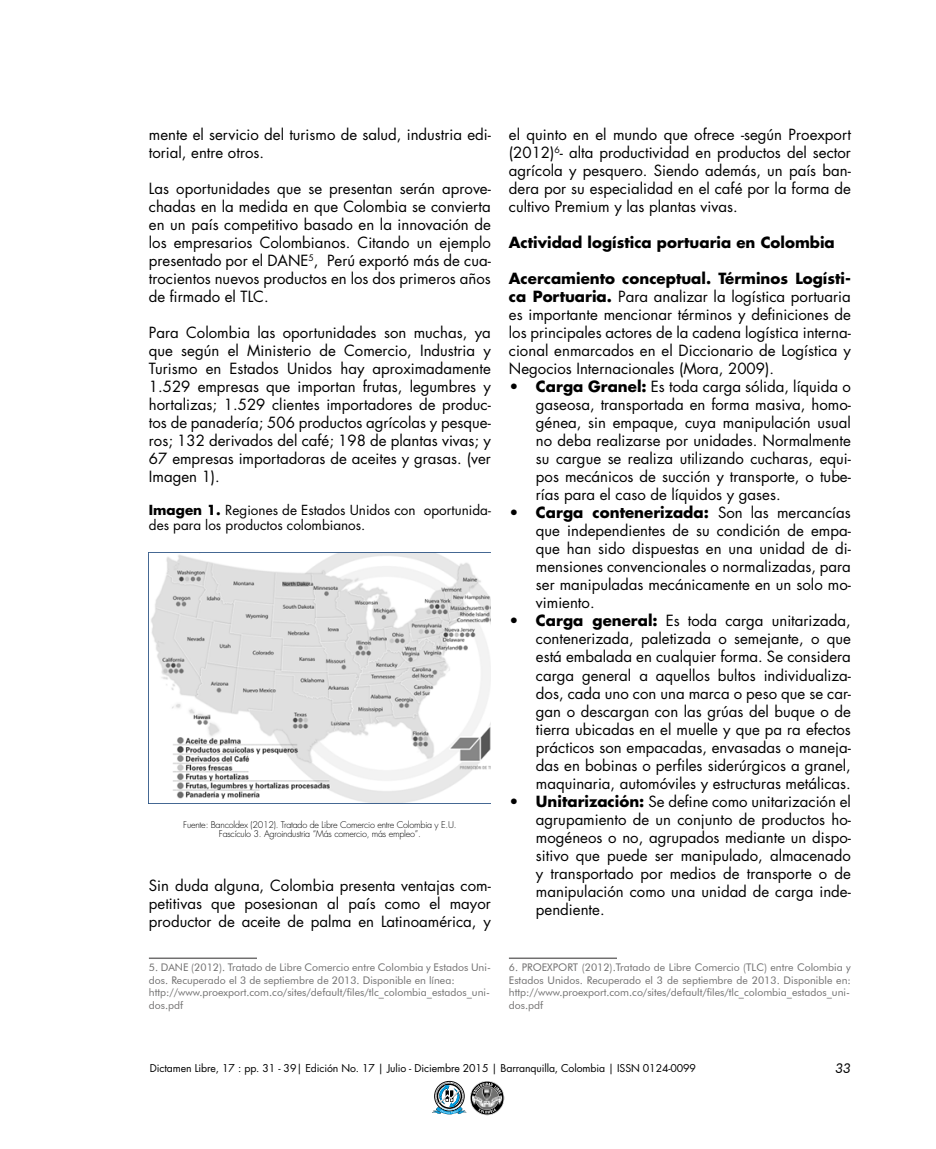
<style>
.page{position:relative;width:936px;height:1149px;background:#fff}
.page>*{position:absolute;margin:0;border:0;box-sizing:border-box;transform-origin:0 0}
.t1{font:15px/18px "Futura Std";color:#000;text-align:justify}
.t2{font:700 15px "Futura Std";color:#000}
.t3{font:13.5px/15px "Futura Std";color:#000}
.t4{font:italic 13.5px "Futura BT";color:#000}
.t5{font:10.5px/12.6px "Futura BT";color:#706f6f}
.t6{font:10.5px "Futura Std";letter-spacing:-.01em;color:#000}
.t7{font:300 9px/9px "Futura Std";letter-spacing:-.025em;color:#000;text-align:center}
.s1{font-weight:700}
</style>
<div class="page">
<svg style="left:432px;top:1080px;width:72px;height:36px"></svg>
<hr style="left:149px;top:957px;width:108px;height:1px;background:#706f6f">
<hr style="left:509px;top:957px;width:108px;height:1px;background:#706f6f">
<img style="left:149px;top:552px;width:342px;height:251px">
<p class="t1" style="left:149px;top:126px;width:343px">mente el servicio del turismo de salud, industria edi&shy;torial, entre otros.</p>
<p class="t1" style="left:149px;top:180px;width:343px">Las oportunidades que se presentan serán aprove&shy;chadas en la medida en que Colombia se convierta en un país competitivo basado en la innovación de los empresarios Colombianos. Citando un ejemplo presentado por el DANE<sup>5</sup>, Perú exportó más de cua&shy;trocientos nuevos productos en los dos primeros años de firmado el TLC.</p>
<p class="t1" style="left:149px;top:324px;width:343px">Para Colombia las oportunidades son muchas, ya que según el Ministerio de Comercio, Industria y Turismo en Estados Unidos hay aproximadamente 1.529 empresas que importan frutas, legumbres y hortalizas; 1.529 clientes importadores de produc&shy;tos de panadería; 506 productos agrícolas y pesque&shy;ros; 132 derivados del café; 198 de plantas vivas; y 67 empresas importadoras de aceites y grasas. (ver Imagen 1).</p>
<p class="t3" style="left:149px;top:503px;width:343px"><span class="s1">Imagen 1.</span> Regiones de Estados Unidos con oportunida&shy;des para los productos colombianos.</p>
<p class="t7" style="left:183px;top:819px;width:275px">Fuente: Bancoldex (2012). Tratado de Libre Comercio entre Colombia y E.U.<br>Fascículo 3. Agroindustria “Más comercio, más empleo”.</p>
<p class="t1" style="left:149px;top:876px;width:343px">Sin duda alguna, Colombia presenta ventajas com&shy;petitivas que posesionan al país como el mayor productor de aceite de palma en Latinoamérica, y</p>
<p class="t5" style="left:149px;top:960px;width:343px">5. DANE (2012). Tratado de Libre Comercio entre Colombia y Estados Uni&shy;dos. Recuperado el 3 de septiembre de 2013. Disponible en línea: http://www.proexport.com.co/sites/default/files/tlc_colombia_estados_uni&shy;dos.pdf</p>
<p class="t1" style="left:509px;top:126px;width:343px">el quinto en el mundo que ofrece -según Proexport (2012)<sup>6</sup>- alta productividad en productos del sector agrícola y pesquero. Siendo además, un país ban&shy;dera por su especialidad en el café por la forma de cultivo Premium y las plantas vivas.</p>
<p class="t2" style="left:509px;top:232px;width:327px">Actividad logística portuaria en Colombia</p>
<p class="t1" style="left:509px;top:270px;width:343px"><span class="s1">Acercamiento conceptual. Términos Logísti&shy;ca Portuaria.</span> Para analizar la logística portuaria es importante mencionar términos y definiciones de los principales actores de la cadena logística interna&shy;cional enmarcados en el Diccionario de Logística y Negocios Internacionales (Mora, 2009).</p>
<p class="t1" style="left:536px;top:378px;width:316px;text-indent:-27px"><span class="s1">• Carga Granel:</span> Es toda carga sólida, líquida o gaseosa, transportada en forma masiva, homo&shy;génea, sin empaque, cuya manipulación usual no deba realizarse por unidades. Normalmente su cargue se realiza utilizando cucharas, equi&shy;pos mecánicos de succión y transporte, o tube&shy;rías para el caso de líquidos y gases.</p>
<p class="t1" style="left:536px;top:504px;width:316px;text-indent:-27px"><span class="s1">• Carga contenerizada:</span> Son las mercancías que independientes de su condición de empa&shy;que han sido dispuestas en una unidad de di&shy;mensiones convencionales o normalizadas, para ser manipuladas mecánicamente en un solo mo&shy;vimiento.</p>
<p class="t1" style="left:536px;top:612px;width:316px;text-indent:-27px"><span class="s1">• Carga general:</span> Es toda carga unitarizada, contenerizada, paletizada o semejante, o que está embalada en cualquier forma. Se considera carga general a aquellos bultos individualiza&shy;dos, cada uno con una marca o peso que se car&shy;gan o descargan con las grúas del buque o de tierra ubicadas en el muelle y que pa ra efectos prácticos son empacadas, envasadas o maneja&shy;das en bobinas o perfiles siderúrgicos a granel, maquinaria, automóviles y estructuras metálicas.</p>
<p class="t1" style="left:536px;top:792px;width:316px;text-indent:-27px"><span class="s1">• Unitarización:</span> Se define como unitarización el agrupamiento de un conjunto de productos ho&shy;mogéneos o no, agrupados mediante un dispo&shy;sitivo que puede ser manipulado, almacenado y transportado por medios de transporte o de manipulación como una unidad de carga inde&shy;pendiente.</p>
<p class="t5" style="left:509px;top:960px;width:343px;text-align:justify">6. PROEXPORT (2012).Tratado de Libre Comercio (TLC) entre Colombia y Estados Unidos. Recuperado el 3 de septiembre de 2013. Disponible en: http://www.proexport.com.co/sites/default/files/tlc_colombia_estados_uni&shy;dos.pdf</p>
<p class="t6" style="left:150px;top:1060px;width:547px">Dictamen Libre, 17 : pp. 31 - 39| Edición No. 17 | Julio - Diciembre 2015 | Barranquilla, Colombia | ISSN 0124-0099</p>
<p class="t4" style="left:835px;top:1059px;width:17px">33</p>
</div>
